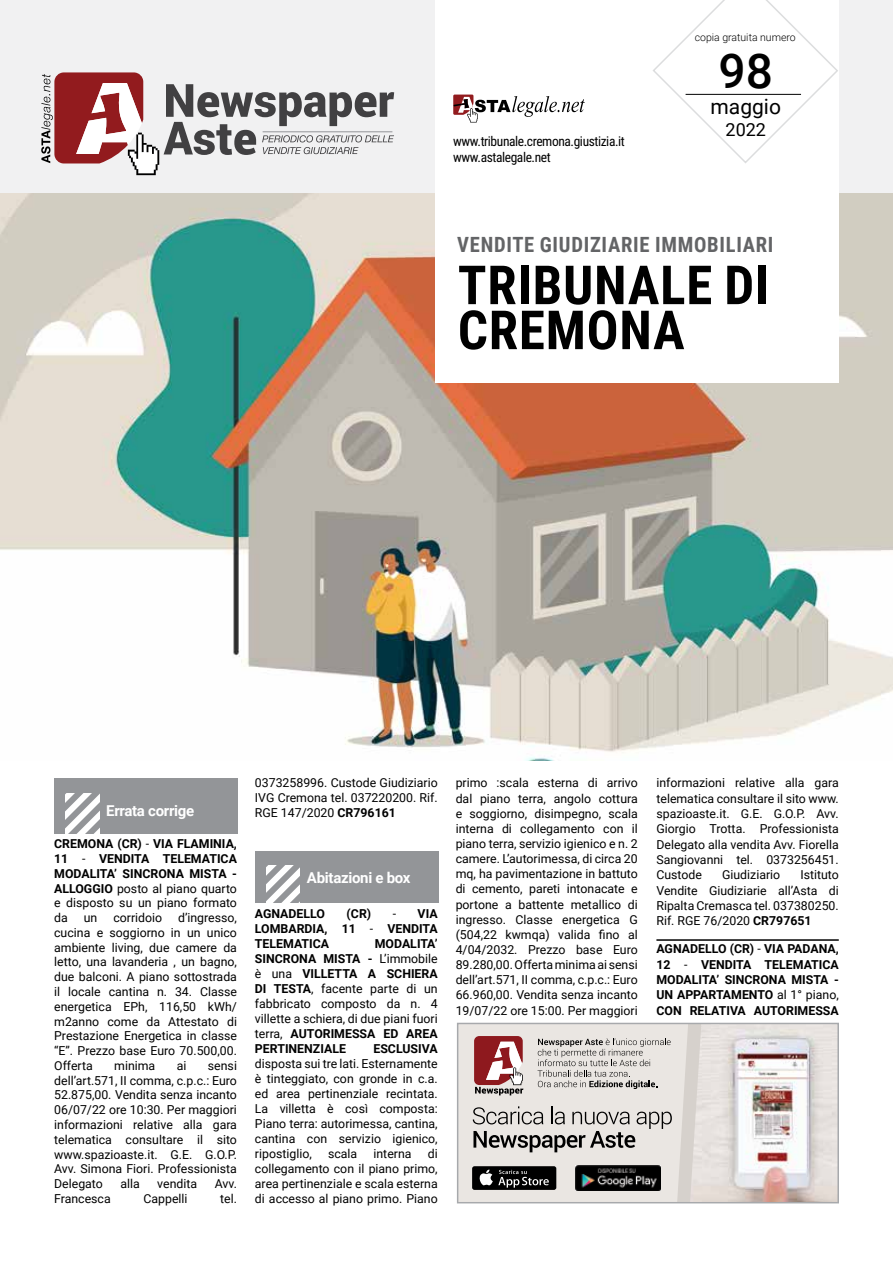
<style>
.page{position:relative;width:893px;height:1263px;background:#fff}
.page>*{position:absolute;margin:0;border:0;box-sizing:border-box;transform-origin:0 0}
.t1{font:700 54px "Roboto Condensed";letter-spacing:.015em;color:#000}
.t2{font:500 48px "Roboto";color:#000}
.t3{font:700 21px "Roboto Condensed";letter-spacing:.035em;color:#636466}
.t4{font:21px "Roboto";color:#000}
.t5{font:18px "Roboto";color:#000}
.t6{font:700 15px "Roboto";letter-spacing:-.02em;color:#fff}
.t7{font:13.5px/16.2px "Roboto Condensed";letter-spacing:-.03em;color:#000}
.t8{font:12.3px/14.7px "Roboto";color:#000;text-align:justify}
.t9{font:700 12.3px/14.7px "Roboto";color:#000;text-align:justify}
.t10{font:300 10.5px "Roboto";color:#000}
.s1{font-weight:400}
.s2{font-weight:700}
</style>
<div class="page">
<div style="left:0;top:0;width:893px;height:449px;background:#f1f1f2"></div>
<img style="left:1px;top:193px;width:892px;height:567px">
<div style="left:436px;top:0;width:403px;height:383px;background:#fff"></div>
<svg style="left:41px;top:72px;width:353px;height:103px"></svg>
<svg style="left:453px;top:95px;width:132px;height:27px"></svg>
<svg style="left:653px;top:0;width:185px;height:163px"></svg>
<hr style="left:686px;top:94px;width:115px;height:1px;background:#000">
<div style="left:54px;top:778px;width:183px;height:55px;background:#939598"></div>
<svg style="left:66px;top:793px;width:33px;height:40px"></svg>
<div style="left:255px;top:851px;width:183px;height:51px;background:#939598"></div>
<svg style="left:267px;top:865px;width:33px;height:37px"></svg>
<hr style="left:656px;top:939px;width:183px;height:2px;background:#000">
<img style="left:701px;top:1025px;width:136px;height:176px">
<svg style="left:459px;top:1025px;width:242px;height:176px;background:#c2bbb8"></svg>
<div style="left:457px;top:1023px;width:382px;height:180px;border:1px solid #a7a9ac"></div>
<p class="t7" style="left:453px;top:132px;width:173px">www.tribunale.cremona.giustizia.it www.astalegale.net</p>
<p class="t10" style="left:695px;top:30px;width:103px">copia gratuita numero</p>
<h2 class="t2" style="left:718px;top:37px;width:56px">98</h2>
<h3 class="t4" style="left:711px;top:92px;width:72px">maggio</h3>
<h3 class="t5" style="left:726px;top:117px;width:42px">2022</h3>
<h3 class="t3" style="left:457px;top:230px;width:318px">VENDITE GIUDIZIARIE IMMOBILIARI</h3>
<h1 class="t1" style="left:458px;top:247px;width:59px">TRIBUNALE</h1>
<h1 class="t1" style="left:724px;top:247px;width:21px">DI</h1>
<h1 class="t1" style="left:458px;top:292px;width:228px">CREMONA</h1>
<p class="t6" style="left:106px;top:800px;width:90px">Errata corrige</p>
<p class="t9" style="left:54px;top:836px;width:184px">CREMONA (CR) <span class="s1">-</span> VIA FLAMINIA, 11 <span class="s1">-</span> VENDITA TELEMATICA MODALITA’ SINCRONA MISTA - ALLOGGIO <span class="s1">posto al piano quarto e disposto su un piano formato da</span></p>
<p class="t8" style="left:54px;top:910px;width:184px;text-indent:124px">d’ingresso, cucina e soggiorno in un unico ambiente living, due camere da letto, una lavanderia , un bagno, due balconi. A piano sottostrada il locale cantina n. 34. Classe energetica EPh, 116,50 kWh/ m2anno come da Attestato di Prestazione Energetica in classe “E”. Prezzo base Euro 70.500,00.<br>Offerta</p>
<p class="t8" style="left:84px;top:910px;width:15px">un</p>
<p class="t8" style="left:113px;top:910px;width:50px">corridoio</p>
<p class="t8" style="left:54px;top:1058px;width:184px;text-indent:154px">sensi dell’art.571, II comma, c.p.c.: Euro 52.875,00. Vendita senza incanto 06/07/22 ore 10:30. Per maggiori informazioni relative alla gara telematica consultare il sito www.spazioaste.it. G.E. G.O.P.<br>Avv. Simona Fiori. Professionista Delegato</p>
<p class="t8" style="left:114px;top:1058px;width:43px">minima</p>
<p class="t8" style="left:177px;top:1058px;width:11px">ai</p>
<p class="t8" style="left:120px;top:1176px;width:21px">alla</p>
<p class="t8" style="left:157px;top:1176px;width:41px">vendita</p>
<p class="t8" style="left:215px;top:1176px;width:24px">Avv.</p>
<p class="t8" style="left:54px;top:1191px;width:58px">Francesca</p>
<p class="t8" style="left:143px;top:1191px;width:46px">Cappelli</p>
<p class="t8" style="left:220px;top:1191px;width:18px">tel.</p>
<p class="t8" style="left:255px;top:775px;width:184px">0373258996. Custode Giudiziario IVG Cremona tel. 037220200. Rif.<br>RGE 147/2020 <span class="s2">CR796161</span></p>
<p class="t6" style="left:307px;top:867px;width:105px">Abitazioni e box</p>
<p class="t9" style="left:255px;top:906px;width:72px">AGNADELLO</p>
<p class="t9" style="left:347px;top:906px;width:26px">(CR)</p>
<p class="t9" style="left:255px;top:905px;width:184px;text-indent:138px"><span class="s1">-</span> VIA LOMBARDIA, 11 <span class="s1">-</span> VENDITA TELEMATICA</p>
<p class="t8" style="left:255px;top:935px;width:184px;text-indent:120px"><span class="s2">MODALITA’ SINCRONA MISTA -</span> L’immobile è una <span class="s2">VILLETTA A SCHIERA DI TESTA</span>, facente parte di un fabbricato composto da n. 4 villette a schiera, di due piani fuori terra, <span class="s2">AUTORIMESSA ED AREA PERTINENZIALE</span></p>
<p class="t9" style="left:373px;top:1041px;width:66px">ESCLUSIVA</p>
<p class="t8" style="left:255px;top:1056px;width:184px">disposta sui tre lati. Esternamente è tinteggiato, con gronde in c.a. ed area pertinenziale recintata.<br>La villetta è così composta:<br>Piano terra: autorimessa, cantina, cantina con servizio igienico, ripostiglio,</p>
<p class="t8" style="left:255px;top:1146px;width:184px;text-indent:173px">di collegamento con il piano primo, area pertinenziale e scala esterna di accesso al piano primo. Piano</p>
<p class="t8" style="left:328px;top:1146px;width:31px">scala</p>
<p class="t8" style="left:373px;top:1146px;width:40px">interna</p>
<p class="t8" style="left:456px;top:775px;width:184px;line-height:15.1px">primo :scala esterna di arrivo dal piano terra, angolo cottura e soggiorno, disimpegno, scala interna di collegamento con il piano terra, servizio igienico e n. 2 camere. L’autorimessa, di circa 20 mq, ha pavimentazione in battuto di cemento, pareti intonacate e portone a battente metallico di ingresso. Classe energetica G (504,22 kwmqa) valida fino al 4/04/2032. Prezzo base Euro 89.280,00. Offerta minima ai sensi dell’art.571, II comma, c.p.c.: Euro 66.960,00. Vendita senza incanto 19/07/22 ore 15:00. Per maggiori</p>
<p class="t8" style="left:656px;top:775px;width:184px;line-height:15.3px">informazioni relative alla gara telematica consultare il sito www. spazioaste.it. G.E. G.O.P. Avv.<br>Giorgio Trotta. Professionista Delegato alla vendita Avv. Fiorella Sangiovanni tel. 0373256451.<br>Custode</p>
<p class="t8" style="left:722px;top:867px;width:60px">Giudiziario</p>
<p class="t8" style="left:656px;top:867px;width:184px;line-height:15.3px;text-indent:144px">Istituto Vendite Giudiziarie all’Asta di Ripalta Cremasca tel. 037380250.<br>Rif. RGE 76/2020 <span class="s2">CR797651</span></p>
<p class="t9" style="left:656px;top:941px;width:184px;line-height:15.3px">AGNADELLO (CR) <span class="s1">-</span> VIA PADANA, 12 <span class="s1">-</span> VENDITA TELEMATICA MODALITA’ SINCRONA MISTA - UN APPARTAMENTO <span class="s1">al 1° piano, </span>CON RELATIVA AUTORIMESSA</p>
</div>
